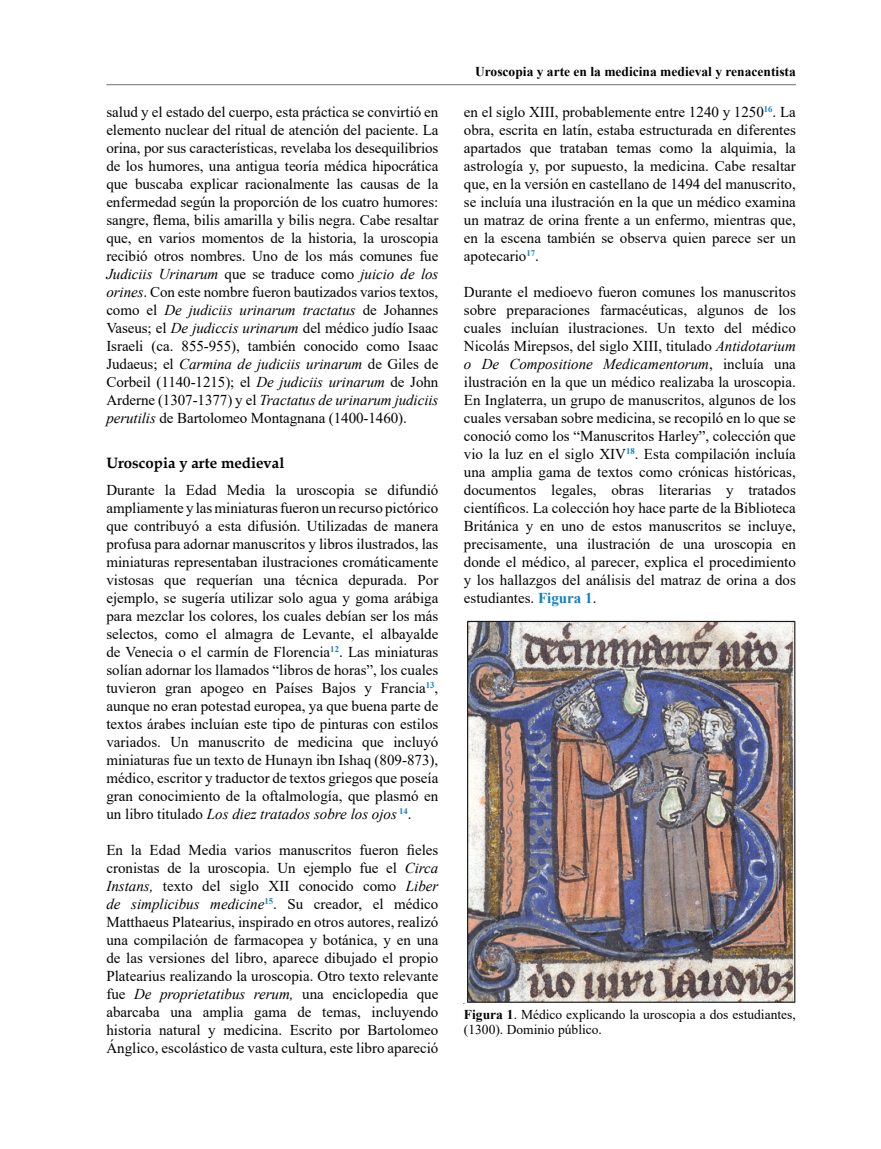
<style>
.page{position:relative;width:881px;height:1149px;background:#fff}
.page>*{position:absolute;margin:0;border:0;box-sizing:border-box;transform-origin:0 0}
.t1{font:15px/18px "Times New Roman";color:#010202;text-align:justify}
.t2{font:700 15px "Book Antiqua";color:#010202}
.t3{font:13.5px/15px "Times New Roman";color:#010202}
.t4{font:700 13.5px "Times New Roman";color:#010202}
.s1{font-style:italic}
.s2{font-weight:700;color:#107fc3}
.s3{font-weight:700}
</style>
<div class="page">
<hr style="left:106px;top:84px;width:689px;height:1px;background:#706f6f">
<img style="left:467px;top:620px;width:328px;height:383px">
<p class="t1" style="left:106px;top:102px;width:333px">salud y el estado del cuerpo, esta práctica se convirtió en elemento nuclear del ritual de atención del paciente. La orina, por sus características, revelaba los desequilibrios de los humores, una antigua teoría médica hipocrática que buscaba explicar racionalmente las causas de la enfermedad según la proporción de los cuatro humores: sangre, flema, bilis amarilla y bilis negra. Cabe resaltar que, en varios momentos de la historia, la uroscopia recibió otros nombres. Uno de los más comunes fue <span class="s1">Judiciis Urinarum</span> que se traduce como <span class="s1">juicio de los orines</span>. Con este nombre fueron bautizados varios textos, como el <span class="s1">De judiciis urinarum tractatus</span> de Johannes Vaseus; el <span class="s1">De judiccis urinarum</span> del médico judío Isaac Israeli (ca. 855-955), también conocido como Isaac Judaeus; el <span class="s1">Carmina de judiciis urinarum</span> de Giles de Corbeil (1140-1215); el <span class="s1">De judiciis urinarum</span> de John Arderne (1307-1377) y el <span class="s1">Tractatus de urinarum judiciis perutilis</span> de Bartolomeo Montagnana (1400-1460).</p>
<p class="t2" style="left:106px;top:452px;width:179px">Uroscopia y arte medieval</p>
<p class="t1" style="left:106px;top:480px;width:333px">Durante la Edad Media la uroscopia se difundió ampliamente y las miniaturas fueron un recurso pictórico que contribuyó a esta difusión. Utilizadas de manera profusa para adornar manuscritos y libros ilustrados, las miniaturas representaban ilustraciones cromáticamente vistosas que requerían una técnica depurada. Por ejemplo, se sugería utilizar solo agua y goma arábiga para mezclar los colores, los cuales debían ser los más selectos, como el almagra de Levante, el albayalde de Venecia o el carmín de Florencia<sup>12</sup>. Las miniaturas solían adornar los llamados “libros de horas”, los cuales tuvieron gran apogeo en Países Bajos y Francia<sup>13</sup>, aunque no eran potestad europea, ya que buena parte de textos árabes incluían este tipo de pinturas con estilos variados. Un manuscrito de medicina que incluyó miniaturas fue un texto de Hunayn ibn Ishaq (809-873), médico, escritor y traductor de textos griegos que poseía gran conocimiento de la oftalmología, que plasmó en un libro titulado <span class="s1">Los diez tratados sobre los ojos</span> <sup>14</sup>.</p>
<p class="t1" style="left:106px;top:840px;width:333px">En la Edad Media varios manuscritos fueron fieles cronistas de la uroscopia. Un ejemplo fue el <span class="s1">Circa Instans,</span> texto del siglo XII conocido como <span class="s1">Liber de simplicibus medicine</span><sup>15</sup>. Su creador, el médico Matthaeus Platearius, inspirado en otros autores, realizó una compilación de farmacopea y botánica, y en una de las versiones del libro, aparece dibujado el propio Platearius realizando la uroscopia. Otro texto relevante fue <span class="s1">De proprietatibus rerum,</span> una enciclopedia que abarcaba una amplia gama de temas, incluyendo historia natural y medicina. Escrito por Bartolomeo Ánglico, escolástico de vasta cultura, este libro apareció</p>
<p class="t4" style="left:475px;top:62px;width:322px">Uroscopia y arte en la medicina medieval y renacentista</p>
<p class="t1" style="left:463px;top:102px;width:333px">en el siglo XIII, probablemente entre 1240 y 1250<sup>16</sup>. La obra, escrita en latín, estaba estructurada en diferentes apartados que trataban temas como la alquimia, la astrología y, por supuesto, la medicina. Cabe resaltar que, en la versión en castellano de 1494 del manuscrito, se incluía una ilustración en la que un médico examina un matraz de orina frente a un enfermo, mientras que, en la escena también se observa quien parece ser un apotecario<sup>17</sup>.</p>
<p class="t1" style="left:463px;top:282px;width:333px">Durante el medioevo fueron comunes los manuscritos sobre preparaciones farmacéuticas, algunos de los cuales incluían ilustraciones. Un texto del médico Nicolás Mirepsos, del siglo XIII, titulado <span class="s1">Antidotarium o De Compositione Medicamentorum</span>, incluía una ilustración en la que un médico realizaba la uroscopia.<br>En Inglaterra, un grupo de manuscritos, algunos de los cuales versaban sobre medicina, se recopiló en lo que se conoció como los “Manuscritos Harley”, colección que vio la luz en el siglo XIV<sup>18</sup>. Esta compilación incluía una amplia gama de textos como crónicas históricas, documentos legales, obras literarias y tratados científicos. La colección hoy hace parte de la Biblioteca Británica y en uno de estos manuscritos se incluye, precisamente, una ilustración de una uroscopia en donde el médico, al parecer, explica el procedimiento y los hallazgos del análisis del matraz de orina a dos estudiantes. <span class="s2">Figura 1</span>.</p>
<p class="t3" style="left:463px;top:1005px;width:333px"><span class="s3">Figura 1</span>. Médico explicando la uroscopia a dos estudiantes, (1300). Dominio público.</p>
</div>
